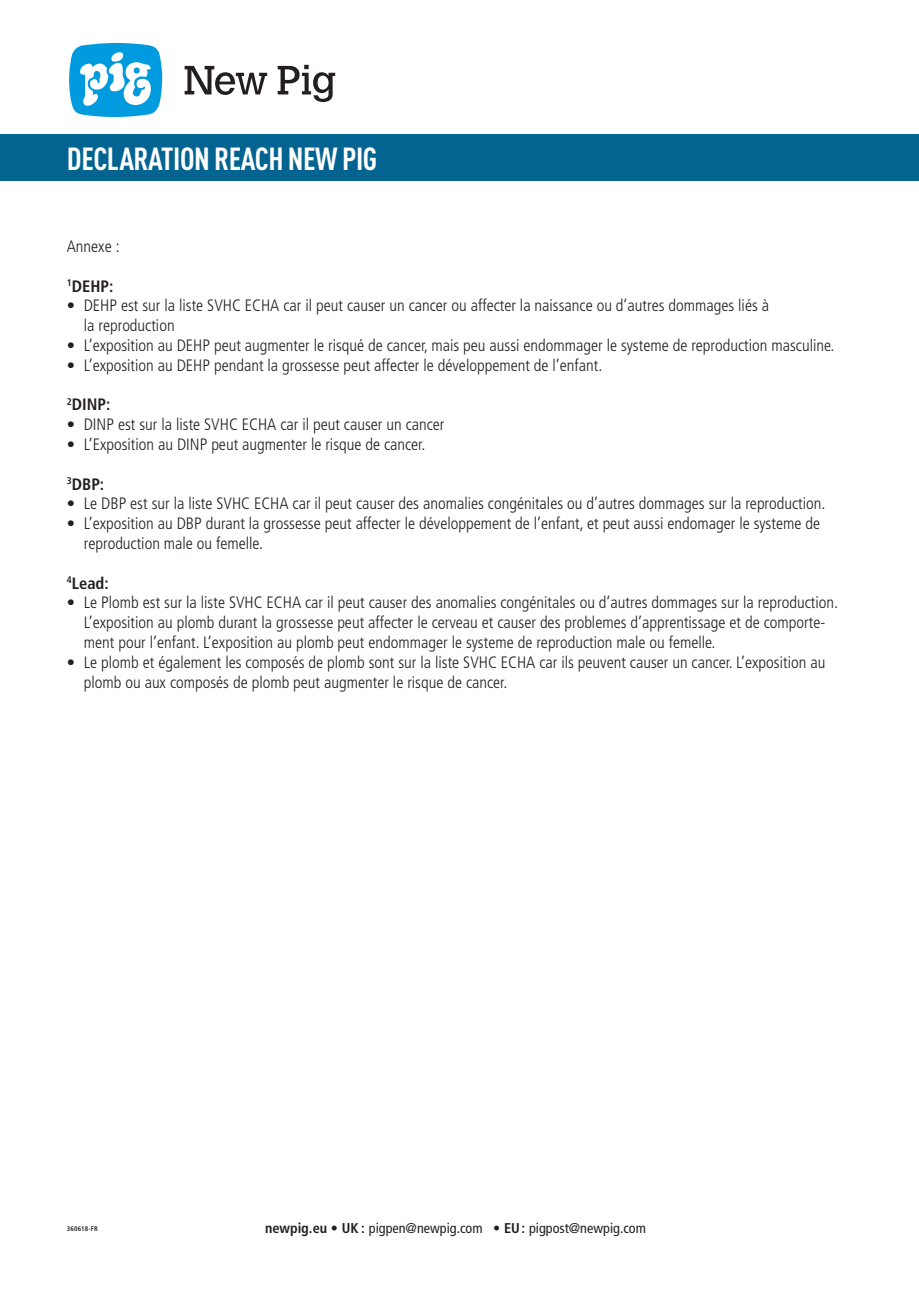
<style>
.page{position:relative;width:919px;height:1289px;background:#fff}
.page>*{position:absolute;margin:0;border:0;box-sizing:border-box;transform-origin:0 0}
.t1{font:700 condensed 31.5px "DIN Pro";letter-spacing:-.015em;color:#fff}
.t2{font:300 condensed 16.5px/19.8px "Frutiger";color:#231f20}
.t3{font:700 condensed 16.5px "Frutiger";color:#231f20}
.t4{font:condensed 14.25px "Frutiger";color:#231f20}
.LS_T01_Text{font:700 condensed 6.75px "Frutiger";letter-spacing:.025em;color:#231f20}
.s1{font-weight:700}
</style>
<div class="page">
<div style="left:0;top:134px;width:918px;height:47px;background:#036492"></div>
<svg style="left:185px;top:66px;width:82px;height:29px"></svg>
<svg style="left:278px;top:65px;width:57px;height:37px"></svg>
<svg style="left:69px;top:43px;width:94px;height:74px"></svg>
<p class="t1" style="left:67px;top:135px;width:312px">DECLARATION REACH NEW PIG</p>
<p class="t2" style="left:67px;top:236px;width:54px">Annexe :</p>
<p class="t3" style="left:67px;top:276px;width:48px"><sup>1</sup>DEHP:</p>
<p class="t2" style="left:84px;top:296px;width:686px;text-indent:-17px">• DEHP est sur la liste SVHC ECHA car il peut causer un cancer ou affecter la naissance ou d’autres dommages liés à la reproduction</p>
<p class="t2" style="left:67px;top:335px;width:769px">• L’exposition au DEHP peut augmenter le risqué de cancer, mais peu aussi endommager le systeme de reproduction masculine.</p>
<p class="t2" style="left:67px;top:355px;width:537px">• L’exposition au DEHP pendant la grossesse peut affecter le développement de l’enfant.</p>
<p class="t3" style="left:67px;top:395px;width:45px"><sup>2</sup>DINP:</p>
<p class="t2" style="left:67px;top:415px;width:379px">• DINP est sur la liste SVHC ECHA car il peut causer un cancer</p>
<p class="t2" style="left:67px;top:434px;width:360px">• L’Exposition au DINP peut augmenter le risque de cancer.</p>
<p class="t3" style="left:67px;top:474px;width:39px"><sup>3</sup>DBP:</p>
<p class="t2" style="left:67px;top:494px;width:760px">• Le DBP est sur la liste SVHC ECHA car il peut causer des anomalies congénitales ou d’autres dommages sur la reproduction.</p>
<p class="t2" style="left:84px;top:514px;width:737px;text-indent:-17px">• L’exposition au DBP durant la grossesse peut affecter le développement de l’enfant, et peut aussi endomager le systeme de reproduction male ou femelle.</p>
<p class="t3" style="left:67px;top:573px;width:43px"><sup>4</sup>Lead:</p>
<p class="t2" style="left:84px;top:593px;width:755px;text-indent:-17px">• Le Plomb est sur la liste SVHC ECHA car il peut causer des anomalies congénitales ou d’autres dommages sur la reproduction.<br>L’exposition au plomb durant la grossesse peut affecter le cerveau et causer des problemes d’apprentissage et de comporte&shy;ment pour l’enfant. L’exposition au plomb peut endommager le systeme de reproduction male ou femelle.</p>
<p class="t2" style="left:84px;top:652px;width:743px;text-indent:-17px">• Le plomb et également les composés de plomb sont sur la liste SVHC ECHA car ils peuvent causer un cancer. L’exposition au plomb ou aux composés de plomb peut augmenter le risque de cancer.</p>
<p class="LS_T01_Text" style="left:67px;top:1224px;width:32px">360618-FR</p>
<p class="t4" style="left:265px;top:1219px;width:382px"><span class="s1">newpig.eu • UK :</span> pigpen@newpig.com <span class="s1">• EU:</span> pigpost@newpig.com</p>
</div>
